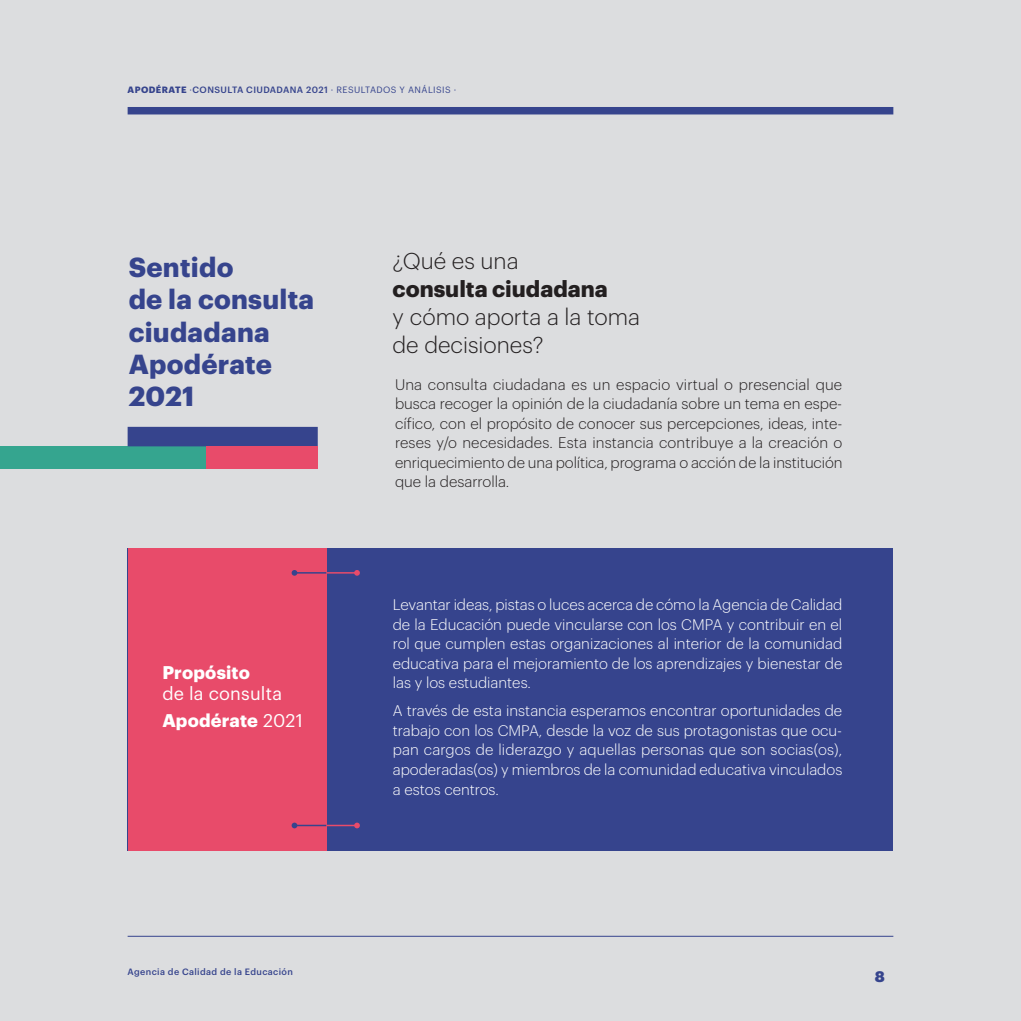
<style>
.page{position:relative;width:1021px;height:1021px;background:#fff}
.page>*{position:absolute;margin:0;border:0;box-sizing:border-box;transform-origin:0 0}
.t1{font:700 27px/32.4px "Graphik";letter-spacing:.01em;color:#36448d}
.t2{font:300 22.5px/28.2px "Graphik";color:#231f20}
.t3{font:700 22.5px "Graphik";color:#231f20}
.t4{font:18px/26.5px "Graphik";letter-spacing:.01em;color:#fff}
.t5{font:700 18px "Graphik";letter-spacing:.01em;color:#fff}
.t6{font:300 15px/19.5px "Graphik";color:#fff;text-align:justify}
.t7{font:300 15px/19.5px "Graphik";letter-spacing:-.005em;color:#231f20;text-align:justify}
.t8{font:900 15px "Graphik";color:#36448d}
.t9{font:9px "Graphik";letter-spacing:.045em;color:#36448d}
.t10{font:500 9px "Graphik";letter-spacing:.04em;color:#36448d}
.s1{font-weight:700}
.s2{font-weight:500}
</style>
<div class="page">
<div style="left:0;top:0;width:1020px;height:1020px;background:#dcdddf"></div>
<div style="left:128px;top:107px;width:765px;height:7px;background:#36448d"></div>
<hr style="left:128px;top:935px;width:765px;height:1px;background:#36448d">
<div style="left:128px;top:548px;width:765px;height:302px;background:#36448d"></div>
<div style="left:128px;top:548px;width:198px;height:302px;background:#e84b6a"></div>
<svg style="left:291px;top:570px;width:6px;height:5px"></svg>
<svg style="left:354px;top:570px;width:6px;height:5px"></svg>
<hr style="left:294px;top:572px;width:32px;height:1px;background:#36448d">
<hr style="left:326px;top:572px;width:31px;height:1px;background:#e84b6a">
<svg style="left:291px;top:822px;width:6px;height:6px"></svg>
<svg style="left:354px;top:822px;width:6px;height:6px"></svg>
<hr style="left:294px;top:824px;width:32px;height:2px;background:#36448d">
<hr style="left:326px;top:824px;width:31px;height:2px;background:#e84b6a">
<div style="left:0;top:446px;width:279px;height:23px;background:#35a58f"></div>
<div style="left:128px;top:427px;width:190px;height:19px;background:#36448d"></div>
<div style="left:206px;top:446px;width:112px;height:23px;background:#e84b6a"></div>
<p class="t9" style="left:128px;top:82px;width:330px"><span class="s1">APODÉRATE</span> ·<span class="s2">CONSULTA CIUDADANA 2021</span> · RESULTADOS Y ANÁLISIS ·</p>
<h1 class="t1" style="left:129px;top:248px;width:187px">Sentido<br>de la consulta ciudadana<br>Apodérate<br>2021</h1>
<p class="t5" style="left:162px;top:659px;width:89px">Propósito</p>
<p class="t4" style="left:162px;top:679px;width:142px">de la consulta<br><span class="s1">Apodérate</span> 2021</p>
<h2 class="t2" style="left:392px;top:245px;width:127px">¿Qué es una</h2>
<h2 class="t3" style="left:392px;top:271px;width:217px">consulta ciudadana</h2>
<h2 class="t2" style="left:392px;top:301px;width:249px">y cómo aporta a la toma de decisiones?</h2>
<p class="t7" style="left:395px;top:373px;width:449px">Una consulta ciudadana es un espacio virtual o presencial que busca recoger la opinión de la ciudadanía sobre un tema en espe&shy;cífico, con el propósito de conocer sus percepciones, ideas, inte&shy;reses y/o necesidades. Esta instancia contribuye a la creación o enriquecimiento de una política, programa o acción de la institución que la desarrolla.</p>
<p class="t6" style="left:393px;top:594px;width:451px">Levantar ideas, pistas o luces acerca de cómo la Agencia de Calidad de la Educación puede vincularse con los CMPA y contribuir en el rol que cumplen estas organizaciones al interior de la comunidad educativa para el mejoramiento de los aprendizajes y bienestar de las y los estudiantes.</p>
<p class="t6" style="left:393px;top:700px;width:451px">A través de esta instancia esperamos encontrar oportunidades de trabajo con los CMPA, desde la voz de sus protagonistas que ocu&shy;pan cargos de liderazgo y aquellas personas que son socias(os), apoderadas(os) y miembros de la comunidad educativa vinculados a estos centros.</p>
<p class="t10" style="left:128px;top:965px;width:167px">Agencia de Calidad de la Educación</p>
<p class="t8" style="left:874px;top:964px;width:11px">8</p>
</div>
